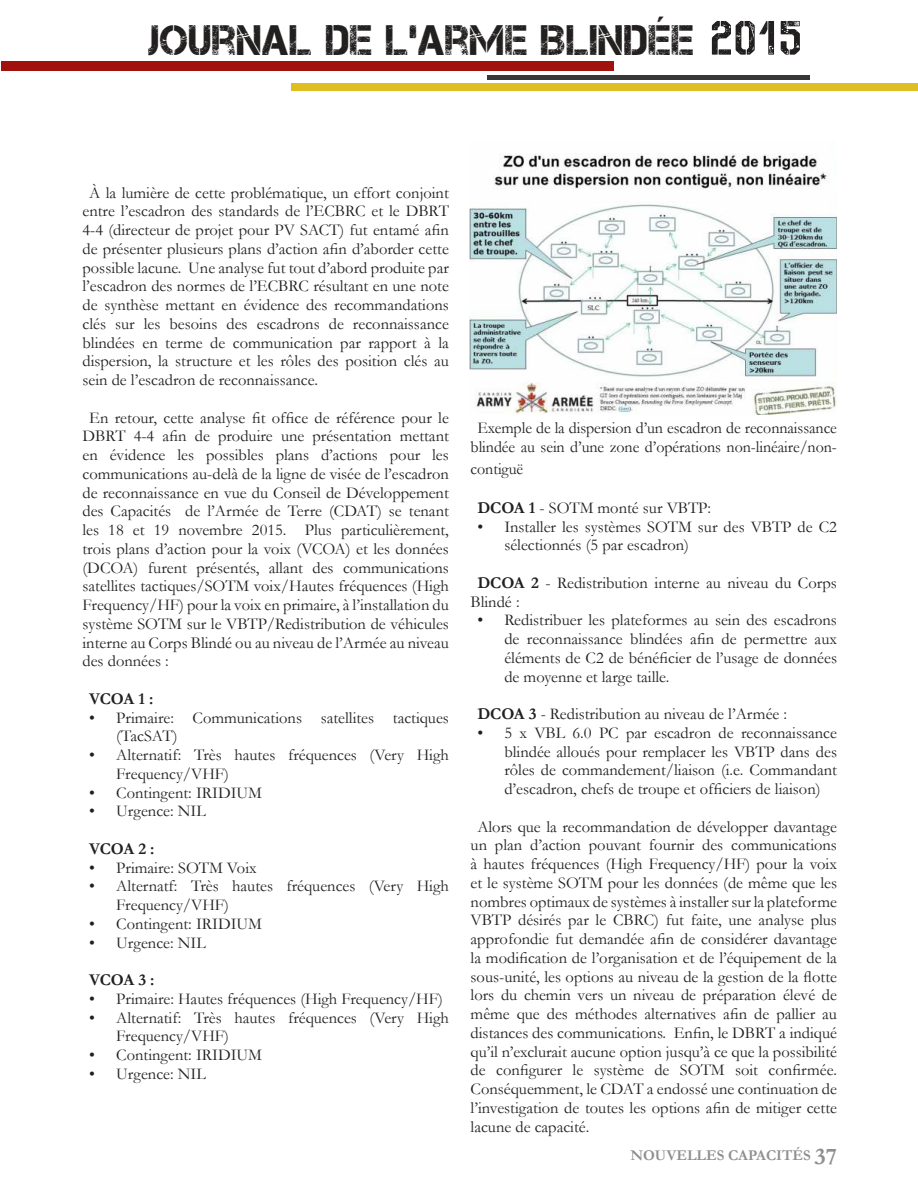
<style>
.page{position:relative;width:918px;height:1188px;background:#fff}
.page>*{position:absolute;margin:0;border:0;box-sizing:border-box;transform-origin:0 0}
.t1{font:42.6px "Captureit";letter-spacing:.02em;color:#221f1f;scale:.95 1}
.t2{font:16.5px/18.8px "Garamond";color:#221f1f}
.t3{font:700 16.5px "Garamond";letter-spacing:-.03em;color:#221f1f}
.t4{font:700 15px "Garamond";color:#8d8f92}
.s1{font-family:"No Safety Zone";font-size:47.25px}
.s2{font-weight:700}
.s3{font-size:24px}
</style>
<div class="page">
<div style="left:292px;top:84px;width:626px;height:7px;background:#dfbe23"></div>
<div style="left:1px;top:61px;width:613px;height:10px;background:#a1110e"></div>
<hr style="left:487px;top:75px;width:322px;height:4px;background:#393637">
<img style="left:469px;top:153px;width:368px;height:262px">
<h1 class="t1" style="left:148px;top:15px;width:689px">JOURNAL DE L’ARME BLINDÉE <span class="s1">2015</span></h1>
<p class="t2" style="left:82px;top:183px;width:368px;text-align:justify;text-indent:7px">À la lumière de cette problématique, un effort conjoint entre l’escadron des standards de l’ECBRC et le DBRT 4-4 (directeur de projet pour PV SACT) fut entamé afin de présenter plusieurs plans d’action afin d’aborder cette possible lacune. Une analyse fut tout d’abord produite par l’escadron des normes de l’ECBRC résultant en une note de synthèse mettant en évidence des recommandations clés sur les besoins des escadrons de reconnaissance blindées en terme de communication par rapport à la dispersion, la structure et les rôles des position clés au sein de l’escadron de reconnaissance.</p>
<p class="t2" style="left:82px;top:408px;width:368px;text-align:justify;text-indent:7px">En retour, cette analyse fit office de référence pour le DBRT 4-4 afin de produire une présentation mettant en évidence les possibles plans d’actions pour les communications au-delà de la ligne de visée de l’escadron de reconnaissance en vue du Conseil de Développement des Capacités de l’Armée de Terre (CDAT) se tenant les 18 et 19 novembre 2015. Plus particulièrement, trois plans d’action pour la voix (VCOA) et les données (DCOA) furent présentés, allant des communications satellites tactiques/SOTM voix/Hautes fréquences (High Frequency/HF) pour la voix en primaire, à l’installation du système SOTM sur le VBTP/Redistribution de véhicules interne au Corps Blindé ou au niveau de l’Armée au niveau des données :</p>
<p class="t3" style="left:89px;top:693px;width:66px">VCOA 1 :</p>
<p class="t2" style="left:116px;top:710px;width:334px;text-indent:-27px">• Primaire: Communications satellites tactiques (TacSAT)</p>
<p class="t2" style="left:116px;top:747px;width:334px;text-indent:-27px">• Alternatif: Très hautes fréquences (Very High<br>Frequency/VHF)</p>
<p class="t2" style="left:89px;top:785px;width:174px">• Contingent: IRIDIUM</p>
<p class="t2" style="left:89px;top:804px;width:118px">• Urgence: NIL</p>
<p class="t3" style="left:89px;top:843px;width:67px">VCOA 2 :</p>
<p class="t2" style="left:89px;top:860px;width:169px">• Primaire: SOTM Voix</p>
<p class="t2" style="left:116px;top:879px;width:334px;text-indent:-27px">• Alternatf: Très hautes fréquences (Very High<br>Frequency/VHF)</p>
<p class="t2" style="left:89px;top:916px;width:174px">• Contingent: IRIDIUM</p>
<p class="t2" style="left:89px;top:935px;width:118px">• Urgence: NIL</p>
<p class="t3" style="left:89px;top:974px;width:67px">VCOA 3 :</p>
<p class="t2" style="left:89px;top:991px;width:355px">• Primaire: Hautes fréquences (High Frequency/HF)</p>
<p class="t2" style="left:116px;top:1010px;width:334px;text-indent:-27px">• Alternatif: Très hautes fréquences (Very High<br>Frequency/VHF)</p>
<p class="t2" style="left:89px;top:1047px;width:174px">• Contingent: IRIDIUM</p>
<p class="t2" style="left:89px;top:1066px;width:118px">• Urgence: NIL</p>
<p class="t2" style="left:471px;top:418px;width:368px;line-height:19.5px;text-align:center">Exemple de la dispersion d’un escadron de reconnaissance blindée au sein d’une zone d’opérations non-linéaire/non-</p>
<p class="t2" style="left:471px;top:459px;width:54px">contiguë</p>
<p class="t2" style="left:477px;top:498px;width:235px"><span class="s2">DCOA 1</span> - SOTM monté sur VBTP:</p>
<p class="t2" style="left:504px;top:519px;width:334px;text-indent:-27px">• Installer les systèmes SOTM sur des VBTP de C2 sélectionnés (5 par escadron)</p>
<p class="t2" style="left:471px;top:573px;width:368px;text-indent:7px"><span class="s2">DCOA 2</span> - Redistribution interne au niveau du Corps<br>Blindé :</p>
<p class="t2" style="left:504px;top:613px;width:334px;text-align:justify;text-indent:-27px">• Redistribuer les plateformes au sein des escadrons de reconnaissance blindées afin de permettre aux éléments de C2 de bénéficier de l’usage de données de moyenne et large taille.</p>
<p class="t2" style="left:477px;top:704px;width:311px"><span class="s2">DCOA 3</span> - Redistribution au niveau de l’Armée :</p>
<p class="t2" style="left:504px;top:725px;width:334px;text-align:justify;text-indent:-27px">• 5 x VBL 6.0 PC par escadron de reconnaissance blindée alloués pour remplacer les VBTP dans des rôles de commandement/liaison (i.e. Commandant d’escadron, chefs de troupe et officiers de liaison)</p>
<p class="t2" style="left:471px;top:817px;width:368px;text-align:justify;text-indent:7px">Alors que la recommandation de développer davantage un plan d’action pouvant fournir des communications à hautes fréquences (High Frequency/HF) pour la voix et le système SOTM pour les données (de même que les nombres optimaux de systèmes à installer sur la plateforme VBTP désirés par le CBRC) fut faite, une analyse plus approfondie fut demandée afin de considérer davantage la modification de l’organisation et de l’équipement de la sous-unité, les options au niveau de la gestion de la flotte lors du chemin vers un niveau de préparation élevé de même que des méthodes alternatives afin de pallier au distances des communications. Enfin, le DBRT a indiqué qu’il n’exclurait aucune option jusqu’à ce que la possibilité de configurer le système de SOTM soit confirmée.<br>Conséquemment, le CDAT a endossé une continuation de l’investigation de toutes les options afin de mitiger cette lacune de capacité.</p>
<p class="t4" style="left:630px;top:1150px;width:208px">NOUVELLES CAPACITÉS <span class="s3">37</span></p>
</div>
